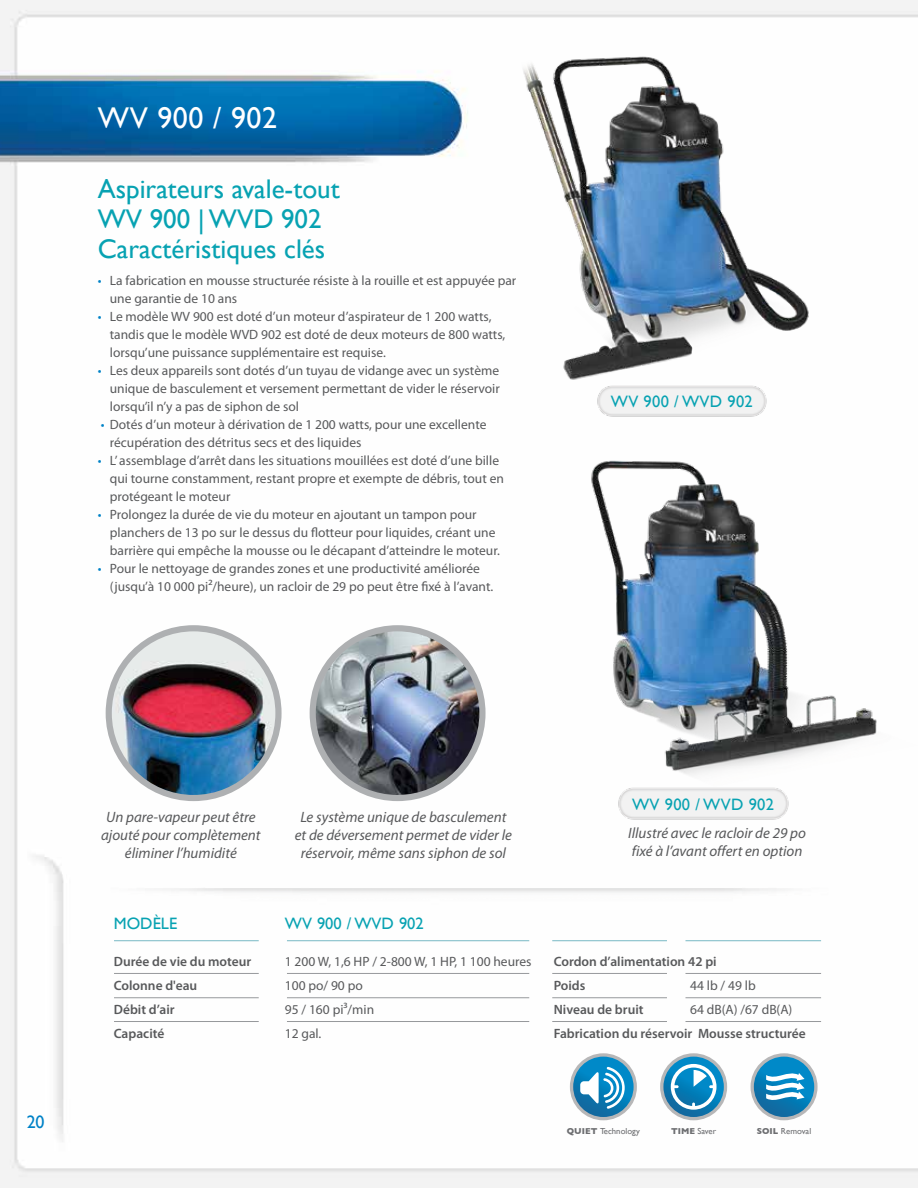
<style>
.page{position:relative;width:918px;height:1188px;background:#fff}
.page>*{position:absolute;margin:0;border:0;box-sizing:border-box;transform-origin:0 0}
.t1{font:30px "Gill Sans";letter-spacing:.02em;color:#fff}
.t2{font:27px/30px "Gill Sans";color:#07a2b2}
.t3{font:18px "Gill Sans";color:#0082c7}
.t4{font:16.5px "Gill Sans";letter-spacing:.02em;color:#07a2b2}
.t5{font:16.5px "Gill Sans";color:#07a2b2}
.t6{font:italic 15px/18px "Myriad Pro";color:#58595b;text-align:center}
.t7{font:13.5px/18px "Myriad Pro";color:#58595b}
.t8{font:600 13.5px/24px "Myriad Pro";color:#58595b}
.t9{font:8.7px "Gill Sans";color:#6d6e71}
.s1{color:#0082c7}
.s2{font-weight:700}
</style>
<div class="page">
<img style="left:0;top:0;width:918px;height:1188px">
<img style="left:507px;top:457px;width:411px;height:360px">
<img style="left:70px;top:872px;width:787px;height:37px">
<hr style="left:552px;top:997px;width:115px;height:1px;background:#97999c">
<hr style="left:114px;top:997px;width:145px;height:1px;background:#97999c">
<hr style="left:685px;top:997px;width:136px;height:1px;background:#97999c">
<hr style="left:552px;top:973px;width:115px;height:1px;background:#97999c">
<hr style="left:114px;top:973px;width:145px;height:1px;background:#97999c">
<hr style="left:685px;top:973px;width:136px;height:1px;background:#97999c">
<hr style="left:552px;top:940px;width:115px;height:1px;background:#86c0cb">
<hr style="left:114px;top:940px;width:145px;height:1px;background:#86c0cb">
<hr style="left:685px;top:940px;width:136px;height:1px;background:#86c0cb">
<hr style="left:552px;top:1021px;width:115px;height:1px;background:#97999c">
<hr style="left:114px;top:1021px;width:145px;height:1px;background:#97999c">
<hr style="left:685px;top:1021px;width:136px;height:1px;background:#97999c">
<hr style="left:287px;top:997px;width:242px;height:1px;background:#97999c">
<hr style="left:287px;top:973px;width:242px;height:1px;background:#97999c">
<hr style="left:287px;top:940px;width:242px;height:1px;background:#86c0cb">
<hr style="left:287px;top:1021px;width:242px;height:1px;background:#97999c">
<img style="left:594px;top:383px;width:177px;height:38px">
<img style="left:503px;top:28px;width:312px;height:355px">
<img style="left:313px;top:628px;width:169px;height:170px;border-radius:85px">
<div style="left:310px;top:625px;width:176px;height:176px;border:6px solid #aeb0b2;border-radius:50%"></div>
<img style="left:109px;top:628px;width:169px;height:170px;border-radius:85px">
<div style="left:106px;top:625px;width:176px;height:176px;border:6px solid #aeb0b2;border-radius:50%"></div>
<img style="left:615px;top:785px;width:178px;height:39px">
<svg style="left:662px;top:1055px;width:64px;height:64px"></svg>
<div style="left:660px;top:1053px;width:67px;height:67px;border:3px solid #b7b7b8;border-radius:50%"></div>
<svg style="left:671px;top:1064px;width:46px;height:46px"></svg>
<svg style="left:752px;top:1055px;width:64px;height:64px;background:#1c84b8"></svg>
<div style="left:751px;top:1053px;width:67px;height:67px;border:3px solid #b7b7b8;border-radius:50%"></div>
<svg style="left:766px;top:1070px;width:39px;height:34px"></svg>
<svg style="left:572px;top:1055px;width:63px;height:64px"></svg>
<div style="left:570px;top:1053px;width:67px;height:67px;border:3px solid #b7b7b8;border-radius:50%"></div>
<svg style="left:580px;top:1067px;width:45px;height:42px"></svg>
<h1 class="t1" style="left:98px;top:100px;width:181px">WV 900 / 902</h1>
<h2 class="t2" style="left:98px;top:173px;width:243px">Aspirateurs avale-tout<br>WV 900 | WVD 902<br>Caractéristiques clés</h2>
<p class="t7" style="left:110px;top:271px;width:408px;text-indent:-12px"><span class="s1">•</span> La fabrication en mousse structurée résiste à la rouille et est appuyée par une garantie de 10 ans</p>
<p class="t7" style="left:110px;top:307px;width:397px;text-indent:-12px"><span class="s1">•</span> Le modèle WV 900 est doté d’un moteur d’aspirateur de 1 200 watts, tandis que le modèle WVD 902 est doté de deux moteurs de 800 watts, lorsqu’une puissance supplémentaire est requise.</p>
<p class="t7" style="left:110px;top:361px;width:392px;text-align:justify;text-indent:-12px"><span class="s1">•</span> Les deux appareils sont dotés d’un tuyau de vidange avec un système unique de basculement et versement permettant de vider le réservoir lorsqu’il n’y a pas de siphon de sol</p>
<p class="t7" style="left:110px;top:415px;width:378px;text-indent:-9px"><span class="s1">•</span> Dotés d’un moteur à dérivation de 1 200 watts, pour une excellente récupération des détritus secs et des liquides</p>
<p class="t7" style="left:110px;top:451px;width:396px;text-indent:-12px"><span class="s1">•</span> L’ assemblage d’arrêt dans les situations mouillées est doté d’une bille qui tourne constamment, restant propre et exempte de débris, tout en protégeant le moteur</p>
<p class="t7" style="left:110px;top:505px;width:392px;text-indent:-12px"><span class="s1">•</span> Prolongez la durée de vie du moteur en ajoutant un tampon pour planchers de 13 po sur le dessus du flotteur pour liquides, créant une barrière qui empêche la mousse ou le décapant d’atteindre le moteur.</p>
<p class="t7" style="left:110px;top:559px;width:385px;text-indent:-12px"><span class="s1">•</span> Pour le nettoyage de grandes zones et une productivité améliorée (jusqu’à 10 000 pi²/heure), un racloir de 29 po peut être fixé à l’avant.</p>
<p class="t4" style="left:611px;top:392px;width:144px">WV 900 / WVD 902</p>
<h3 class="t3" style="left:27px;top:1112px;width:19px">20</h3>
<p class="t6" style="left:101px;top:808px;width:161px">Un pare-vapeur peut être ajouté pour complètement éliminer l’humidité</p>
<p class="t6" style="left:295px;top:808px;width:219px">Le système unique de basculement et de déversement permet de vider le réservoir, même sans siphon de sol</p>
<p class="t4" style="left:114px;top:914px;width:65px">MODÈLE</p>
<p class="t5" style="left:285px;top:914px;width:140px">WV 900 / WVD 902</p>
<p class="t8" style="left:114px;top:949px;width:139px">Durée de vie du moteur</p>
<p class="t7" style="left:285px;top:953px;width:248px">1 200 W, 1,6 HP / 2-800 W, 1 HP, 1 100 heures</p>
<p class="t8" style="left:114px;top:973px;width:85px">Colonne d'eau</p>
<p class="t7" style="left:285px;top:977px;width:80px">100 po/ 90 po</p>
<p class="t8" style="left:114px;top:997px;width:62px">Débit d’air</p>
<p class="t7" style="left:285px;top:1001px;width:91px">95 / 160 pi³/min</p>
<p class="t8" style="left:114px;top:1021px;width:52px">Capacité</p>
<p class="t7" style="left:285px;top:1025px;width:38px">12 gal.</p>
<p class="t4" style="left:632px;top:795px;width:144px">WV 900 / WVD 902</p>
<p class="t6" style="left:628px;top:824px;width:179px;text-align:left">Illustré avec le racloir de 29 po fixé à l’avant offert en option</p>
<p class="t8" style="left:554px;top:949px;width:165px">Cordon d’alimentation 42 pi<br>Poids</p>
<p class="t7" style="left:690px;top:976px;width:67px">44 lb / 49 lb</p>
<p class="t8" style="left:554px;top:997px;width:91px">Niveau de bruit</p>
<p class="t7" style="left:690px;top:1000px;width:104px">64 dB(A) /67 dB(A)</p>
<p class="t8" style="left:554px;top:1021px;width:254px">Fabrication du réservoir Mousse structurée</p>
<p class="t9" style="left:671px;top:1126px;width:47px"><span class="s2">TIME</span> Saver</p>
<p class="t9" style="left:567px;top:1126px;width:75px"><span class="s2">QUIET</span> Technology</p>
<p class="t9" style="left:757px;top:1126px;width:56px"><span class="s2">SOIL</span> Removal</p>
</div>
